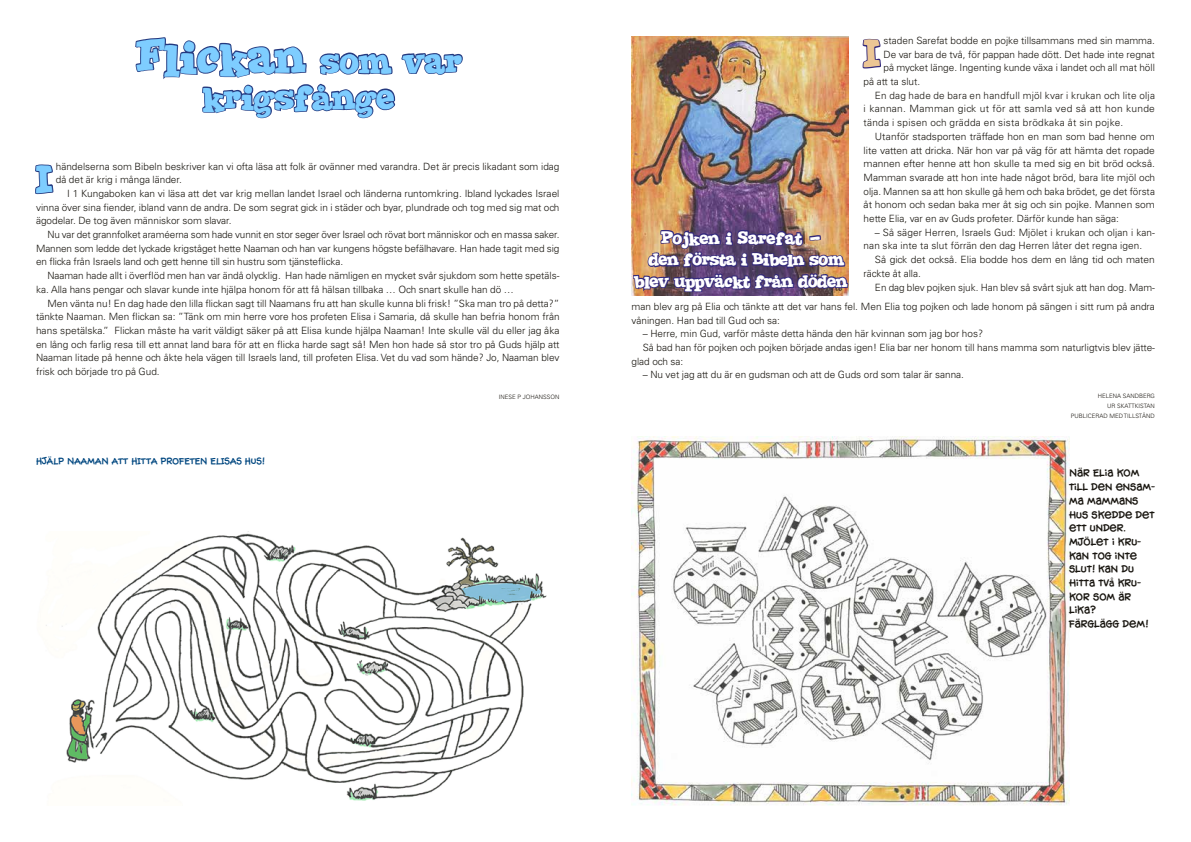
<style>
.page{position:relative;width:1191px;height:842px;background:#fff}
.page>*{position:absolute;margin:0;border:0;box-sizing:border-box;transform-origin:0 0}
.t1{font:48px "Jointby Pizza Dude";color:#7ecdff}
.t2{font:45.9px "Jointby Pizza Dude";color:#7ecdff}
.t3{font:45.9px "Jointby Pizza Dude";color:#ecc694}
.t4{font:36px "Jointby Pizza Dude";color:#7ecdff}
.t5{font:18px "Jointby Pizza Dude";letter-spacing:-.02em;color:#fff}
.t6{font:18px "Jointby Pizza Dude";color:#fff}
.t7{font:300 10px/13.7px "Univers";color:#18150f}
.t8{font:300 10px "Univers";letter-spacing:.025em;color:#18150f}
.t9{font:10px/13.7px "Hog Bold HMK";color:#18150f}
.t10{font:9px "Hog Bold HMK";color:#004780}
.t11{font:300 6px/10px "Univers";color:#18150f;text-align:right}
.s1{font-size:36px}
</style>
<div class="page">
<svg style="left:135px;top:37px;width:328px;height:82px"></svg>
<svg style="left:35px;top:164px;width:19px;height:31px"></svg>
<img style="left:46px;top:533px;width:501px;height:268px">
<img style="left:631px;top:36px;width:218px;height:259px">
<img style="left:631px;top:437px;width:438px;height:369px">
<svg style="left:862px;top:38px;width:19px;height:31px"></svg>
<img style="left:632px;top:203px;width:217px;height:93px">
<h1 class="t1" style="left:134px;top:28px;width:328px">Flickan <span class="s1">som var</span></h1>
<h3 class="t4" style="left:202px;top:76px;width:193px">krigsfånge</h3>
<h2 class="t2" style="left:34px;top:155px;width:19px">I</h2>
<p class="t7" style="left:56px;top:159px;width:505px">händelserna som Bibeln beskriver kan vi ofta läsa att folk är ovänner med varandra. Det är precis likadant som idag då det är krig i många länder.</p>
<p class="t7" style="left:36px;top:187px;width:525px;text-align:justify;text-indent:31px">I 1 Kungaboken kan vi läsa att det var krig mellan landet Israel och länderna runtomkring. Ibland lyckades Israel vinna över sina fiender, ibland vann de andra. De som segrat gick in i städer och byar, plundrade och tog med sig mat och ägodelar. De tog även människor som slavar.</p>
<p class="t7" style="left:36px;top:228px;width:525px;text-align:justify;text-indent:11px">Nu var det grannfolket araméerna som hade vunnit en stor seger över Israel och rövat bort människor och en massa saker.<br>Mannen som ledde det lyckade krigståget hette Naaman och han var kungens högste befälhavare. Han hade tagit med sig en flicka från Israels land och gett henne till sin hustru som tjänsteflicka.</p>
<p class="t7" style="left:36px;top:269px;width:525px;text-indent:11px">Naaman hade allt i överflöd men han var ändå olycklig. Han hade nämligen en mycket svår sjukdom som hette spetäls&shy;ka. Alla hans pengar och slavar kunde inte hjälpa honom för att få hälsan tillbaka … Och snart skulle han dö …</p>
<p class="t7" style="left:36px;top:296px;width:525px;text-align:justify;text-indent:11px">Men vänta nu! En dag hade den lilla flickan sagt till Naamans fru att han skulle kunna bli frisk! ”Ska man tro på detta?” tänkte Naaman. Men flickan sa: ”Tänk om min herre vore hos profeten Elisa i Samaria, då skulle han befria honom från hans spetälska.” Flickan måste ha varit väldigt säker på att Elisa kunde hjälpa Naaman! Inte skulle väl du eller jag åka en lång och farlig resa till ett annat land bara för att en flicka harde sagt så! Men hon hade så stor tro på Guds hjälp att Naaman litade på henne och åkte hela vägen till Israels land, till profeten Elisa. Vet du vad som hände? Jo, Naaman blev frisk och började tro på Gud.</p>
<p class="t11" style="left:499px;top:392px;width:62px">INESE P JOHANSSON</p>
<p class="t10" style="left:36px;top:456px;width:230px">HJÄLP NAAMAN ATT HITTA PROFETEN ELISAS HUS!</p>
<h2 class="t3" style="left:861px;top:29px;width:19px">I</h2>
<p class="t7" style="left:883px;top:34px;width:273px">staden Sarefat bodde en pojke tillsammans med sin mamma.</p>
<p class="t7" style="left:883px;top:47px;width:273px">De var bara de två, för pappan hade dött. Det hade inte regnat</p>
<p class="t7" style="left:883px;top:61px;width:273px">på mycket länge. Ingenting kunde växa i landet och all mat höll</p>
<p class="t7" style="left:863px;top:75px;width:58px">på att ta slut.</p>
<p class="t8" style="left:875px;top:89px;width:281px">En dag hade de bara en handfull mjöl kvar i krukan och lite olja</p>
<p class="t8" style="left:863px;top:103px;width:293px">i kannan. Mamman gick ut för att samla ved så att hon kunde</p>
<p class="t8" style="left:863px;top:117px;width:261px">tända i spisen och grädda en sista brödkaka åt sin pojke.</p>
<p class="t7" style="left:875px;top:129px;width:281px">Utanför stadsporten träffade hon en man som bad henne om</p>
<p class="t7" style="left:863px;top:143px;width:293px">lite vatten att dricka. När hon var på väg för att hämta det ropade</p>
<p class="t7" style="left:863px;top:157px;width:293px">mannen efter henne att hon skulle ta med sig en bit bröd också.</p>
<p class="t7" style="left:863px;top:171px;width:293px">Mamman svarade att hon inte hade något bröd, bara lite mjöl och</p>
<p class="t7" style="left:863px;top:184px;width:293px">olja. Mannen sa att hon skulle gå hem och baka brödet, ge det första</p>
<p class="t7" style="left:863px;top:198px;width:293px">åt honom och sedan baka mer åt sig och sin pojke. Mannen som</p>
<p class="t7" style="left:863px;top:212px;width:257px">hette Elia, var en av Guds profeter. Därför kunde han säga:</p>
<p class="t7" style="left:863px;top:225px;width:293px;text-indent:11px">– Så säger Herren, Israels Gud: Mjölet i krukan och oljan i kan&shy;nan ska inte ta slut förrän den dag Herren låter det regna igen.</p>
<p class="t7" style="left:863px;top:253px;width:293px;text-indent:11px">Så gick det också. Elia bodde hos dem en lång tid och maten räckte åt alla.</p>
<p class="t7" style="left:631px;top:277px;width:525px;line-height:19.3px;text-align:right">En dag blev pojken sjuk. Han blev så svårt sjuk att han dog. Mam-<br>man blev arg på Elia och tänkte att det var hans fel. Men Elia tog pojken och lade honom på sängen i sitt rum på andra</p>
<p class="t7" style="left:631px;top:313px;width:150px">våningen. Han bad till Gud och sa:</p>
<p class="t7" style="left:643px;top:327px;width:342px">– Herre, min Gud, varför måste detta hända den här kvinnan som jag bor hos?</p>
<p class="t7" style="left:643px;top:341px;width:514px">Så bad han för pojken och pojken började andas igen! Elia bar ner honom till hans mamma som naturligtvis blev jätte-</p>
<p class="t7" style="left:631px;top:354px;width:53px">glad och sa:</p>
<p class="t7" style="left:643px;top:368px;width:323px">– Nu vet jag att du är en gudsman och att de Guds ord som talar är sanna.</p>
<p class="t11" style="left:1070px;top:391px;width:86px">HELENA SANDBERG<br>UR SKATTKISTAN<br>PUBLICERAD MED TILLSTÅND</p>
<h3 class="t6" style="left:660px;top:227px;width:161px">Pojken i Sarefat -</h3>
<h3 class="t5" style="left:648px;top:249px;width:197px">den första i Bibeln som</h3>
<h3 class="t5" style="left:633px;top:270px;width:215px">blev uppväckt från döden</h3>
<p class="t9" style="left:1069px;top:466px;width:87px">NÄR ELIA KOM<br>TILL DEN ENSAM-<br>MA MAMMANS<br>HUS SKEDDE DET<br>ETT UNDER.<br>MJÖLET I KRU-<br>KAN TOG INTE<br>SLUT! KAN DU<br>HITTA TVÅ KRU-<br>KOR SOM ÄR<br>LIKA?<br>FÄRGLÄGG DEM!</p>
</div>
